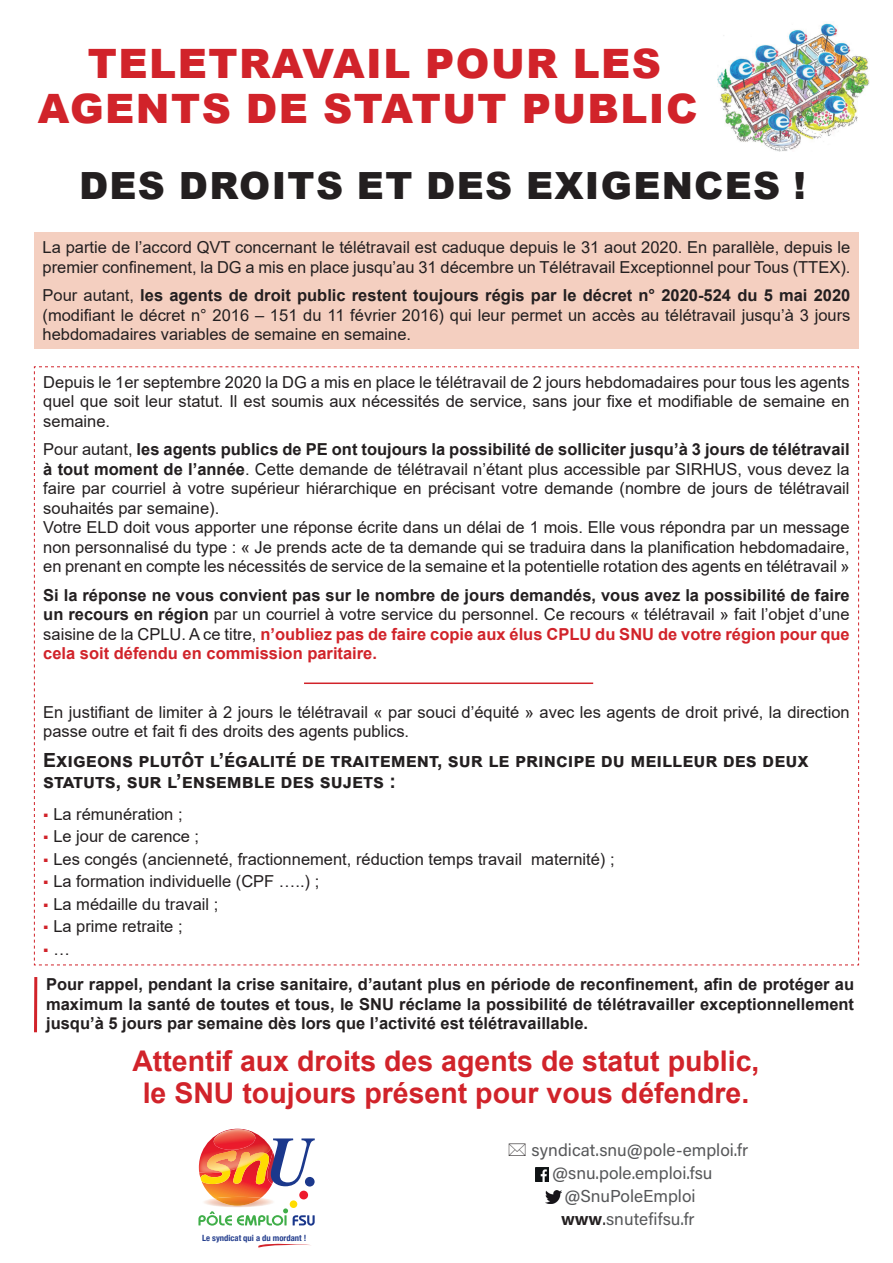
<style>
.page{position:relative;width:893px;height:1263px;background:#fff}
.page>*{position:absolute;margin:0;border:0;box-sizing:border-box;transform-origin:0 0}
.t1{font:900 40.5px/45px "Arial";letter-spacing:.035em;color:#d1232a;text-align:center}
.t2{font:900 37.5px "Arial";letter-spacing:.035em;color:#231f20}
.t3{font:700 28.5px/31.5px "Arial";color:#d1232a;text-align:center}
.t4{font:700 19.5px/21px "Arial";color:#231f20}
.t5{font:17.25px "Acumin Variable Concept";color:#57585a}
.t6{font:16.5px/19.5px "Arial";color:#231f20}
.t7{font:700 16.5px/19.5px "Arial";color:#231f20;text-align:justify}
.t8{font:900 16.5px "Arial";color:#d1232a}
.t9{font:700 condensed 8.55px "Helvetica Neue";color:#253f8e}
.s1{font-weight:700}
.s2{font-weight:700;color:#d1232a}
.s3{font-weight:400;color:#231f20}
.s4{color:#231f20}
</style>
<div class="page">
<img style="left:545px;top:1190px;width:17px;height:14px">
<img style="left:535px;top:1167px;width:14px;height:14px">
<svg style="left:199px;top:1129px;width:77px;height:77px"></svg>
<img style="left:215px;top:1197px;width:46px;height:9px">
<svg style="left:198px;top:1208px;width:117px;height:17px"></svg>
<div style="left:290px;top:1200px;width:7px;height:8px;background:#ffdc01;border-radius:50%"></div>
<div style="left:299px;top:1191px;width:9px;height:8px;background:#ee1b2d;border-radius:50%"></div>
<img style="left:199px;top:1133px;width:64px;height:40px">
<img style="left:213px;top:1129px;width:43px;height:9px">
<svg style="left:200px;top:1138px;width:115px;height:48px"></svg>
<svg style="left:258px;top:1243px;width:53px;height:5px"></svg>
<hr style="left:34px;top:977px;width:3px;height:55px;background:#d1232a">
<img style="left:718px;top:23px;width:151px;height:128px">
<svg style="left:34px;top:366px;width:825px;height:600px"></svg>
<div style="left:34px;top:233px;width:825px;height:116px;background:#f4cfc0"></div>
<hr style="left:304px;top:682px;width:289px;height:2px;background:#d1232a">
<h1 class="t1" style="left:38px;top:40px;width:661px">TELETRAVAIL POUR LES<br>AGENTS DE STATUT PUBLIC</h1>
<h2 class="t2" style="left:79px;top:158px;width:728px">DES DROITS ET DES EXIGENCES !</h2>
<p class="t6" style="left:43px;top:238px;width:809px">La partie de l’accord QVT concernant le télétravail est caduque depuis le 31 aout 2020. En parallèle, depuis le premier confinement, la DG a mis en place jusqu’au 31 décembre un Télétravail Exceptionnel pour Tous (TTEX).</p>
<p class="t6" style="left:43px;top:286px;width:809px;text-align:justify">Pour autant, <span class="s1">les agents de droit public restent toujours régis par le décret n° 2020-524 du 5 mai 2020 </span>(modifiant le décret n° 2016 – 151 du 11 février 2016) qui leur permet un accès au télétravail jusqu’à 3 jours hebdomadaires variables de semaine en semaine.</p>
<p class="t6" style="left:43px;top:372px;width:808px;text-align:justify">Depuis le 1er septembre 2020 la DG a mis en place le télétravail de 2 jours hebdomadaires pour tous les agents quel que soit leur statut. Il est soumis aux nécessités de service, sans jour fixe et modifiable de semaine en semaine.</p>
<p class="t6" style="left:43px;top:439px;width:808px">Pour autant, <span class="s1">les agents publics de PE ont toujours la possibilité de solliciter jusqu’à 3 jours de télétravail à tout moment de l’année</span>. Cette demande de télétravail n’étant plus accessible par SIRHUS, vous devez la faire par courriel à votre supérieur hiérarchique en précisant votre demande (nombre de jours de télétravail souhaités par semaine).<br>Votre ELD doit vous apporter une réponse écrite dans un délai de 1 mois. Elle vous répondra par un message non personnalisé du type : « Je prends acte de ta demande qui se traduira dans la planification hebdomadaire, en prenant en compte les nécessités de service de la semaine et la potentielle rotation des agents en télétravail »</p>
<p class="t6" style="left:43px;top:585px;width:808px;text-align:justify"><span class="s1">Si la réponse ne vous convient pas sur le nombre de jours demandés, vous avez la possibilité de faire un recours en région</span> par un courriel à votre service du personnel. Ce recours « télétravail » fait l’objet d’une saisine de la CPLU. A ce titre, <span class="s2">n’oubliez pas de faire copie aux élus CPLU du SNU de votre région pour que cela soit défendu en commission paritaire.</span></p>
<p class="t6" style="left:43px;top:702px;width:808px">En justifiant de limiter à 2 jours le télétravail « par souci d’équité » avec les agents de droit privé, la direction passe outre et fait fi des droits des agents publics.</p>
<p class="t4" style="left:43px;top:750px;width:766px">Exigeons plutôt l’égalité de traitement, sur le principe du meilleur des deux statuts, sur l’ensemble des sujets :</p>
<p class="t6" style="left:43px;top:802px;width:573px;line-height:22.5px"><sup>.</sup> La rémunération ;<br><sup>.</sup> Le jour de carence ;<br><sup>.</sup> Les congés (ancienneté, fractionnement, réduction temps travail maternité) ; <sup>.</sup> La formation individuelle (CPF …..) ;<br><sup>.</sup> La médaille du travail ;<br><sup>.</sup> La prime retraite ;</p>
<p class="t8" style="left:43px;top:934px;width:28px">. <span class="s3">…</span></p>
<p class="t7" style="left:46px;top:975px;width:809px">Pour rappel, pendant la crise sanitaire, d’autant plus en période de reconfinement, afin de protéger au maximum la santé de toutes et tous, le SNU réclame la possibilité de télétravailler exceptionnellement jusqu’à 5 jours par semaine dès lors que l’activité est télétravaillable.</p>
<h3 class="t3" style="left:132px;top:1046px;width:629px">Attentif aux droits des agents de statut public, le SNU toujours présent pour vous défendre.</h3>
<p class="t9" style="left:202px;top:1232px;width:105px">Le syndicat qui a du mordant !</p>
<p class="t5" style="left:531px;top:1138px;width:218px">syndicat.snu@pole-emploi.fr</p>
<p class="t5" style="left:552px;top:1161px;width:162px">@snu.pole.emploi.fsu</p>
<p class="t5" style="left:564px;top:1184px;width:133px">@SnuPoleEmploi</p>
<p class="t5" style="left:561px;top:1207px;width:135px"><span class="s4">www.</span>snutefifsu.fr</p>
</div>
